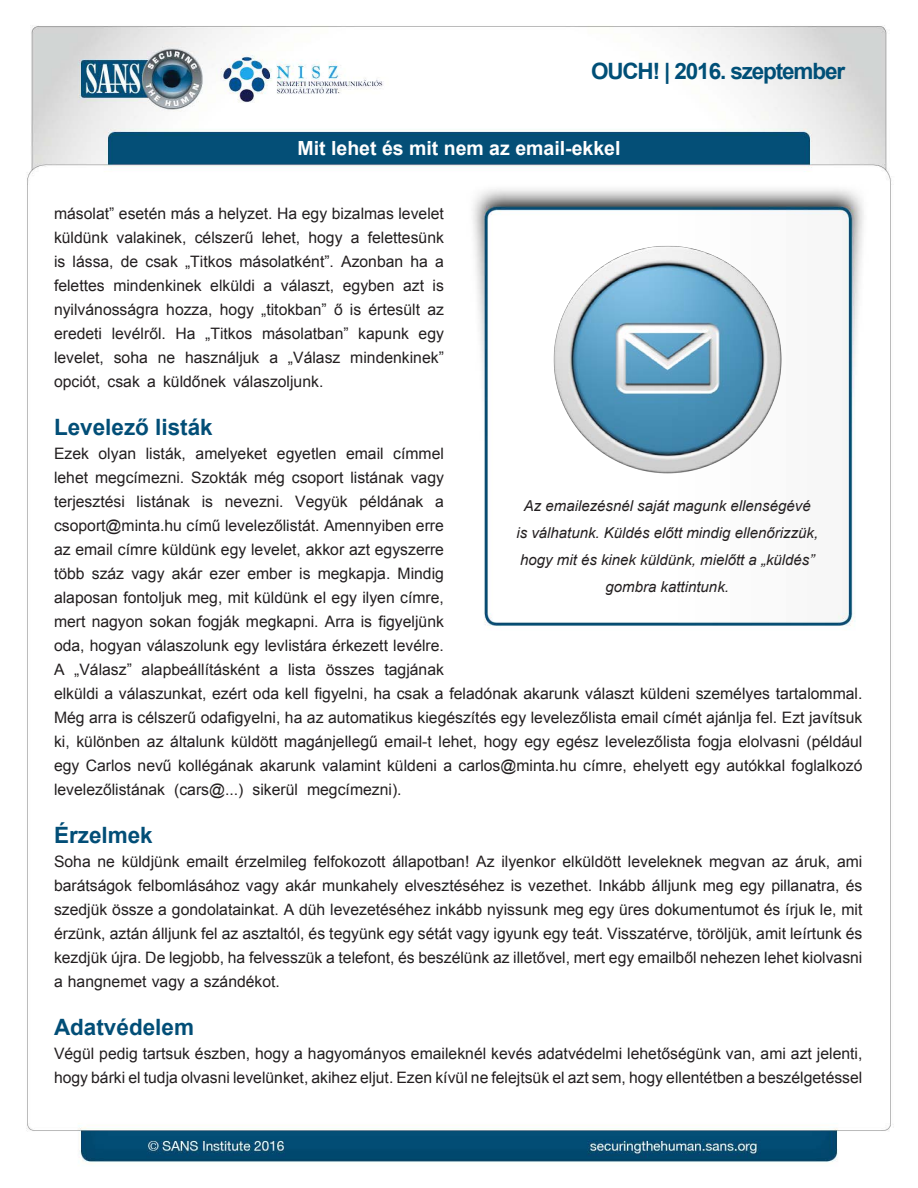
<style>
.page{position:relative;width:918px;height:1188px;background:#fff}
.page>*{position:absolute;margin:0;border:0;box-sizing:border-box;transform-origin:0 0}
.MainText{font:700 22.5px "Arial";color:#024e77}
.t1{font:700 22.5px "Arial";letter-spacing:-.05em;color:#004f77}
.t2{font:700 19.5px "Arial";color:#fff}
.MainText-2{font:15.75px/24px "Arial";color:#231f20;text-align:right}
.t3{font:italic 15px/27px "Arial";color:#231f20;text-align:center}
</style>
<div class="page">
<img style="left:26px;top:25px;width:865px;height:1139px">
<img style="left:511px;top:242px;width:313px;height:235px">
<h1 class="t1" style="left:591px;top:56px;width:256px">OUCH! | 2016. szeptember</h1>
<p class="t2" style="left:298px;top:136px;width:324px">Mit lehet és mit nem az email-ekkel</p>
<p class="MainText-2" style="left:54px;top:201px;width:392px">másolat” esetén más a helyzet. Ha egy bizalmas levelet felettesünk</p>
<p class="MainText-2" style="left:54px;top:225px;width:56px">küldünk</p>
<p class="MainText-2" style="left:195px;top:225px;width:60px">célszerű</p>
<p class="MainText-2" style="left:117px;top:225px;width:72px">valakinek,</p>
<p class="MainText-2" style="left:262px;top:225px;width:40px">lehet,</p>
<p class="MainText-2" style="left:308px;top:225px;width:36px">hogy</p>
<p class="MainText-2" style="left:351px;top:225px;width:10px">a</p>
<p class="MainText-2" style="left:54px;top:249px;width:13px">is</p>
<p class="MainText-2" style="left:73px;top:249px;width:43px">lássa,</p>
<p class="MainText-2" style="left:121px;top:249px;width:19px">de</p>
<p class="MainText-2" style="left:146px;top:249px;width:34px">csak</p>
<p class="MainText-2" style="left:185px;top:249px;width:49px">„Titkos</p>
<p class="MainText-2" style="left:239px;top:249px;width:96px">másolatként .”</p>
<p class="MainText-2" style="left:341px;top:249px;width:64px">Azonban</p>
<p class="MainText-2" style="left:411px;top:249px;width:19px">ha</p>
<p class="MainText-2" style="left:435px;top:249px;width:10px">a</p>
<p class="MainText-2" style="left:54px;top:273px;width:52px">felettes</p>
<p class="MainText-2" style="left:113px;top:273px;width:90px">mindenkinek</p>
<p class="MainText-2" style="left:210px;top:273px;width:46px">elküldi</p>
<p class="MainText-2" style="left:264px;top:273px;width:10px">a</p>
<p class="MainText-2" style="left:281px;top:273px;width:55px">választ,</p>
<p class="MainText-2" style="left:343px;top:273px;width:53px">egyben</p>
<p class="MainText-2" style="left:403px;top:273px;width:23px">azt</p>
<p class="MainText-2" style="left:433px;top:273px;width:13px">is</p>
<p class="MainText-2" style="left:54px;top:297px;width:107px">nyilvánosságra</p>
<p class="MainText-2" style="left:166px;top:297px;width:48px">hozza,</p>
<p class="MainText-2" style="left:261px;top:297px;width:67px">„titokban”</p>
<p class="MainText-2" style="left:220px;top:297px;width:36px">hogy</p>
<p class="MainText-2" style="left:334px;top:297px;width:10px">ő</p>
<p class="MainText-2" style="left:350px;top:297px;width:13px">is</p>
<p class="MainText-2" style="left:369px;top:297px;width:53px">értesült</p>
<p class="MainText-2" style="left:427px;top:297px;width:18px">az</p>
<p class="MainText-2" style="left:54px;top:321px;width:50px">eredeti</p>
<p class="MainText-2" style="left:54px;top:345px;width:51px">levelet,</p>
<p class="MainText-2" style="left:112px;top:321px;width:56px">levélről.</p>
<p class="MainText-2" style="left:176px;top:321px;width:22px">Ha</p>
<p class="MainText-2" style="left:205px;top:321px;width:49px">„Titkos</p>
<p class="MainText-2" style="left:262px;top:321px;width:88px">másolatban”</p>
<p class="MainText-2" style="left:358px;top:321px;width:52px">kapunk</p>
<p class="MainText-2" style="left:419px;top:321px;width:27px">egy</p>
<p class="MainText-2" style="left:114px;top:345px;width:36px">soha</p>
<p class="MainText-2" style="left:158px;top:345px;width:19px">ne</p>
<p class="MainText-2" style="left:185px;top:345px;width:76px">használjuk</p>
<p class="MainText-2" style="left:269px;top:345px;width:10px">a</p>
<p class="MainText-2" style="left:288px;top:345px;width:54px">„Válasz</p>
<p class="MainText-2" style="left:350px;top:345px;width:95px">mindenkinek“</p>
<p class="MainText-2" style="left:54px;top:369px;width:48px">opciót,</p>
<p class="MainText" style="left:54px;top:412px;width:160px">Levelező listák</p>
<p class="MainText-2" style="left:163px;top:369px;width:65px">küldőnek</p>
<p class="MainText-2" style="left:233px;top:369px;width:92px">válaszoljunk.</p>
<p class="MainText-2" style="left:108px;top:369px;width:34px">csak</p>
<p class="MainText-2" style="left:147px;top:369px;width:10px">a</p>
<p class="MainText-2" style="left:146px;top:441px;width:42px">listák,</p>
<p class="MainText-2" style="left:393px;top:441px;width:52px">címmel</p>
<p class="MainText-2" style="left:54px;top:441px;width:37px">Ezek</p>
<p class="MainText-2" style="left:54px;top:465px;width:391px">lehet megcímezni. Szokták még csoport listának vagy</p>
<p class="MainText-2" style="left:435px;top:489px;width:10px">a</p>
<p class="MainText-2" style="left:99px;top:441px;width:39px">olyan</p>
<p class="MainText-2" style="left:196px;top:441px;width:73px">amelyeket</p>
<p class="MainText-2" style="left:277px;top:441px;width:61px">egyetlen</p>
<p class="MainText-2" style="left:346px;top:441px;width:39px">email</p>
<p class="MainText-2" style="left:54px;top:489px;width:72px">terjesztési</p>
<p class="MainText-2" style="left:54px;top:513px;width:391px">csoport@minta.hu című levelezőlistát. Amennyiben erre</p>
<p class="MainText-2" style="left:54px;top:537px;width:392px">az email címre küldünk egy levelet, akkor azt egyszerre</p>
<p class="MainText-2" style="left:398px;top:561px;width:48px">Mindig</p>
<p class="MainText-2" style="left:137px;top:489px;width:55px">listának</p>
<p class="MainText-2" style="left:295px;top:489px;width:54px">Vegyük</p>
<p class="MainText-2" style="left:360px;top:489px;width:65px">példának</p>
<p class="MainText-2" style="left:202px;top:489px;width:13px">is</p>
<p class="MainText-2" style="left:225px;top:489px;width:60px">nevezni.</p>
<p class="t3" style="left:516px;top:493px;width:303px">Az emailezésnél saját magunk ellenségévé<br>is válhatunk. Küldés előtt mindig ellenőrizzük, hogy mit és kinek küldünk, mielőtt a „küldés“ gombra kattintunk.</p>
<p class="MainText-2" style="left:54px;top:561px;width:32px">több</p>
<p class="MainText-2" style="left:54px;top:585px;width:391px">alaposan fontoljuk meg, mit küldünk el egy ilyen címre,</p>
<p class="MainText-2" style="left:54px;top:609px;width:391px">mert nagyon sokan fogják megkapni. Arra is figyeljünk</p>
<p class="MainText-2" style="left:54px;top:633px;width:391px">oda, hogyan válaszolunk egy levlistára érkezett levélre.</p>
<p class="MainText-2" style="left:384px;top:657px;width:61px">tagjának</p>
<p class="MainText-2" style="left:92px;top:561px;width:34px">száz</p>
<p class="MainText-2" style="left:172px;top:561px;width:32px">akár</p>
<p class="MainText-2" style="left:247px;top:561px;width:46px">ember</p>
<p class="MainText-2" style="left:299px;top:561px;width:13px">is</p>
<p class="MainText-2" style="left:318px;top:561px;width:74px">megkapja.</p>
<p class="MainText-2" style="left:131px;top:561px;width:35px">vagy</p>
<p class="MainText-2" style="left:210px;top:561px;width:32px">ezer</p>
<p class="MainText-2" style="left:74px;top:657px;width:59px">„Válasz”</p>
<p class="MainText-2" style="left:142px;top:657px;width:120px">alapbeállításként</p>
<p class="MainText-2" style="left:326px;top:657px;width:51px">összes</p>
<p class="MainText-2" style="left:54px;top:657px;width:12px">A</p>
<p class="MainText-2" style="left:54px;top:681px;width:810px">elküldi a válaszunkat, ezért oda kell figyelni, ha csak a feladónak akarunk választ küldeni személyes tartalommal.</p>
<p class="MainText-2" style="left:54px;top:705px;width:810px">Még arra is célszerű odafigyelni, ha az automatikus kiegészítés egy levelezőlista email címét ajánlja fel. Ezt javítsuk</p>
<p class="MainText-2" style="left:54px;top:729px;width:810px">ki, különben az általunk küldött magánjellegű email t- lehet, hogy egy egész levelezőlista fogja elolvasni (például</p>
<p class="MainText-2" style="left:54px;top:753px;width:810px">egy Carlos nevű kollégának akarunk valamint küldeni a carlos@minta.hu címre, ehelyett egy autókkal foglalkozó</p>
<p class="MainText-2" style="left:307px;top:777px;width:96px">megcímezni .(</p>
<p class="MainText-2" style="left:288px;top:657px;width:30px">lista</p>
<p class="MainText-2" style="left:270px;top:657px;width:10px">a</p>
<p class="MainText-2" style="left:174px;top:777px;width:71px">(cars@...)</p>
<p class="MainText-2" style="left:54px;top:777px;width:113px">levelezőlistának</p>
<p class="MainText" style="left:54px;top:820px;width:100px">Érzelmek</p>
<p class="MainText-2" style="left:54px;top:849px;width:810px;text-align:justify">Soha ne küldjünk emailt érzelmileg felfokozott állapotban! Az ilyenkor elküldött leveleknek megvan az áruk, ami barátságok felbomlásához vagy akár munkahely elvesztéséhez is vezethet. Inkább álljunk meg egy pillanatra, és szedjük össze a gondolatainkat A. düh levezetéséhez inkább nyissunk meg egy üres dokumentumot és írjuk le, mit érzünk, aztán álljunk fel az asztaltól, és tegyünk egy sétát vagy igyunk egy teát. Visszatérve, töröljük, amit leírtunk és kezdjük újra. De legjobb, ha felvesszük a telefont, és beszélünk az illetővel, mert egy emailből nehezen lehet kiolvasni a hangnemet vagy a szándékot.</p>
<p class="MainText" style="left:54px;top:1012px;width:142px">Adatvédelem</p>
<p class="MainText-2" style="left:54px;top:1041px;width:810px;text-align:left">Végül pedig tartsuk észben, hogy a hagyományos emaileknél kevés adatvédelmi lehetőségünk van, ami azt jelenti, hogy bárki el tudja olvasni levelünket, akihez eljut. Ezen kívül ne felejtsük el azt sem, hogy ellentétben a beszélgetéssel</p>
<p class="MainText-2" style="left:253px;top:777px;width:47px">sikerül</p>
</div>
